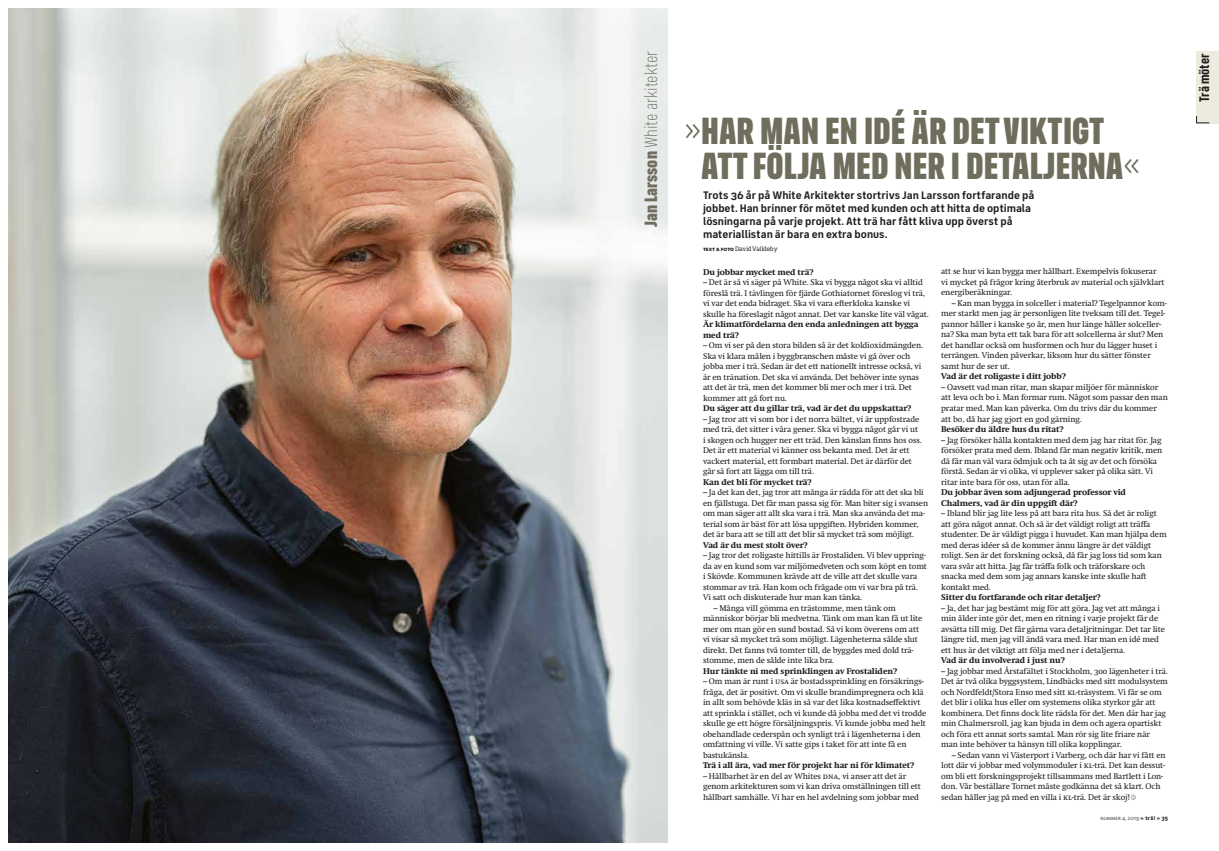
<style>
.page{position:relative;width:1219px;height:851px;background:#fff}
.page>*{position:absolute;margin:0;border:0;box-sizing:border-box;transform-origin:0 0}
.t1{font:900 38px/35px "FS Industrie Cd";color:#6f6d5c}
.t2{font:300 18px "FS Industrie Cd";color:#6f6d5c}
.t3{font:700 14px "FS Industrie Cd";letter-spacing:-.01em;color:#1d1d1b}
.t4{font:700 11px/13px "FS Industrie";letter-spacing:-.005em;color:#1d1d1b}
.t5{font:8.5px/10.5px "Swift Neue LT Pro";letter-spacing:-.01em;color:#1d1d1b}
.t6{font:700 8.5px/10.5px "Swift Neue LT Pro";letter-spacing:-.01em;color:#1d1d1b}
.t7{font:6px "Soho Std";color:#1d1d1b}
.t8{font:6px "Foundry Sterling";letter-spacing:.01em;color:#1d1d1b}
.s1{font-weight:900}
.s2{font-weight:400}
.s3{font-family:"Foundry Sterling";font-weight:800}
.s4{font-weight:800}
.s5{font-weight:800;font-size:5.5px}
</style>
<div class="page">
<img style="left:9px;top:9px;width:659px;height:833px">
<svg style="left:1131px;top:794px;width:5px;height:5px"></svg>
<div style="left:1196px;top:51px;width:23px;height:72px;background:#edebdd"></div>
<svg style="left:1196px;top:116px;width:13px;height:8px"></svg>
<h2 class="t2" style="left:641px;top:227px;width:177px;rotate:-90deg"><span class="s1">Jan Larsson</span> White arkitekter</h2>
<h1 class="t1" style="left:701px;top:112px;width:440px;text-indent:-17px"><span class="s2">»</span>HAR MAN EN IDÉ ÄR DET VIKTIGT<br>ATT FÖLJA MED NER I DETALJERNA<span class="s2">«</span></h1>
<p class="t4" style="left:703px;top:188px;width:333px">Trots 36 år på White Arkitekter stortrivs Jan Larsson fortfarande på jobbet. Han brinner för mötet med kunden och att hitta de optimala lösningarna på varje projekt. Att trä har fått kliva upp överst på materiallistan är bara en extra bonus.</p>
<p class="t7" style="left:703px;top:245px;width:76px"><span class="s3">text &amp; foto</span> David Valldeby</p>
<p class="t6" style="left:703px;top:266px;width:112px">Du jobbar mycket med trä?</p>
<p class="t5" style="left:703px;top:277px;width:227px">– Det är så vi säger på White. Ska vi bygga något ska vi alltid föreslå trä. I tävlingen för fjärde Gothiatornet föreslog vi trä, vi var det enda bidraget. Ska vi vara efterkloka kanske vi skulle ha föreslagit något annat. Det var kanske lite väl vågat.</p>
<p class="t6" style="left:703px;top:319px;width:217px">Är klimatfördelarna den enda anledningen att bygga med trä?</p>
<p class="t5" style="left:703px;top:340px;width:222px">– Om vi ser på den stora bilden så är det koldioxidmängden.<br>Ska vi klara målen i byggbranschen måste vi gå över och jobba mer i trä. Sedan är det ett nationellt intresse också, vi är en tränation. Det ska vi använda. Det behöver inte synas att det är trä, men det kommer bli mer och mer i trä. Det kommer att gå fort nu.</p>
<p class="t6" style="left:703px;top:403px;width:210px">Du säger att du gillar trä, vad är det du uppskattar?</p>
<p class="t5" style="left:703px;top:413px;width:220px">– Jag tror att vi som bor i det norra bältet, vi är uppfostrade med trä, det sitter i våra gener. Ska vi bygga något går vi ut i skogen och hugger ner ett träd. Den känslan finns hos oss.<br>Det är ett material vi känner oss bekanta med. Det är ett vackert material, ett formbart material. Det är därför det går så fort att lägga om till trä.</p>
<p class="t6" style="left:703px;top:476px;width:110px">Kan det bli för mycket trä?</p>
<p class="t5" style="left:703px;top:487px;width:227px">– Ja det kan det, jag tror att många är rädda för att det ska bli en fjällstuga. Det får man passa sig för. Man biter sig i svansen om man säger att allt ska vara i trä. Man ska använda det ma&shy;terial som är bäst för att lösa uppgiften. Hybriden kommer, det är bara att se till att det blir så mycket trä som möjligt.</p>
<p class="t6" style="left:703px;top:539px;width:106px">Vad är du mest stolt över?</p>
<p class="t5" style="left:703px;top:550px;width:225px">– Jag tror det roligaste hittills är Frostaliden. Vi blev uppring&shy;da av en kund som var miljömedveten och som köpt en tomt i Skövde. Kommunen krävde att de ville att det skulle vara stommar av trä. Han kom och frågade om vi var bra på trä.<br>Vi satt och diskuterade hur man kan tänka.</p>
<p class="t5" style="left:703px;top:602px;width:221px;text-indent:10px">– Många vill gömma en trästomme, men tänk om människor börjar bli medvetna. Tänk om man kan få ut lite mer om man gör en sund bostad. Så vi kom överens om att vi visar så mycket trä som möjligt. Lägenheterna sålde slut direkt. Det fanns två tomter till, de byggdes med dold trä&shy;stomme, men de sålde inte lika bra.</p>
<p class="t6" style="left:703px;top:665px;width:196px">Hur tänkte ni med sprinklingen av Frostaliden?</p>
<p class="t5" style="left:703px;top:676px;width:225px">– Om man är runt i USA är bostadssprinkling en försäkrings&shy;fråga, det är positivt. Om vi skulle brandimpregnera och klä in allt som behövde kläs in så var det lika kostnadseffektivt att sprinkla i stället, och vi kunde då jobba med det vi trodde skulle ge ett högre försäljningspris. Vi kunde jobba med helt obehandlade cederspån och synligt trä i lägenheterna i den omfattning vi ville. Vi satte gips i taket för att inte få en bastukänsla.</p>
<p class="t6" style="left:703px;top:760px;width:213px">Trä i all ära, vad mer för projekt har ni för klimatet?</p>
<p class="t5" style="left:703px;top:770px;width:219px">– Hållbarhet är en del av Whites DNA, vi anser att det är genom arkitekturen som vi kan driva omställningen till ett hållbart samhälle. Vi har en hel avdelning som jobbar med</p>
<p class="t5" style="left:941px;top:266px;width:225px">att se hur vi kan bygga mer hållbart. Exempelvis fokuserar vi mycket på frågor kring återbruk av material och självklart energiberäkningar.</p>
<p class="t5" style="left:941px;top:298px;width:227px;text-indent:10px">– Kan man bygga in solceller i material? Tegelpannor kom&shy;mer starkt men jag är personligen lite tveksam till det. Tegel&shy;pannor håller i kanske 50 år, men hur länge håller solceller&shy;na? Ska man byta ett tak bara för att solcellerna är slut? Men det handlar också om husformen och hur du lägger huset i terrängen. Vinden påverkar, liksom hur du sätter fönster samt hur de ser ut.</p>
<p class="t6" style="left:941px;top:371px;width:126px">Vad är det roligaste i ditt jobb?</p>
<p class="t5" style="left:941px;top:382px;width:228px">– Oavsett vad man ritar, man skapar miljöer för människor att leva och bo i. Man formar rum. Något som passar den man pratar med. Man kan påverka. Om du trivs där du kommer att bo, då har jag gjort en god gärning.</p>
<p class="t6" style="left:941px;top:424px;width:124px">Besöker du äldre hus du ritat?</p>
<p class="t5" style="left:941px;top:434px;width:223px">– Jag försöker hålla kontakten med dem jag har ritat för. Jag försöker prata med dem. Ibland får man negativ kritik, men då får man väl vara ödmjuk och ta åt sig av det och försöka förstå. Sedan är vi olika, vi upplever saker på olika sätt. Vi ritar inte bara för oss, utan för alla.</p>
<p class="t6" style="left:941px;top:487px;width:186px">Du jobbar även som adjungerad professor vid<br>Chalmers, vad är din uppgift där?</p>
<p class="t5" style="left:941px;top:508px;width:226px">– Ibland blir jag lite less på att bara rita hus. Så det är roligt att göra något annat. Och så är det väldigt roligt att träffa studenter. De är väldigt pigga i huvudet. Kan man hjälpa dem med deras idéer så de kommer ännu längre är det väldigt roligt. Sen är det forskning också, då får jag loss tid som kan vara svår att hitta. Jag får träffa folk och träforskare och snacka med dem som jag annars kanske inte skulle haft kontakt med.</p>
<p class="t6" style="left:941px;top:592px;width:161px">Sitter du fortfarande och ritar detaljer?</p>
<p class="t5" style="left:941px;top:602px;width:225px">– Ja, det har jag bestämt mig för att göra. Jag vet att många i min ålder inte gör det, men en ritning i varje projekt får de avsätta till mig. Det får gärna vara detaljritningar. Det tar lite längre tid, men jag vill ändå vara med. Har man en idé med ett hus är det viktigt att följa med ner i detaljerna.</p>
<p class="t6" style="left:941px;top:655px;width:125px">Vad är du involverad i just nu?</p>
<p class="t5" style="left:941px;top:665px;width:228px">– Jag jobbar med Årstafältet i Stockholm, 300 lägenheter i trä.<br>Det är två olika byggsystem, Lindbäcks med sitt modulsystem och Nordfeldt/Stora Enso med sitt kl-träsystem. Vi får se om det blir i olika hus eller om systemens olika styrkor går att kombinera. Det finns dock lite rädsla för det. Men där har jag min Chalmersroll, jag kan bjuda in dem och agera opartiskt och föra ett annat sorts samtal. Man rör sig lite friare när man inte behöver ta hänsyn till olika kopplingar.</p>
<p class="t5" style="left:941px;top:749px;width:226px;text-indent:10px">– Sedan vann vi Västerport i Varberg, och där har vi fått en lott där vi jobbar med volymmoduler i KL-trä. Det kan dessut&shy;om bli ett forskningsprojekt tillsammans med Bartlett i Lon&shy;don. Vår beställare Tornet måste godkänna det så klart. Och sedan håller jag på med en villa i kl-trä. Det är skoj!</p>
<p class="t8" style="left:1100px;top:814px;width:69px">nummer 4, 2019 <span class="s4">»</span> <span class="s5">trä!</span> <span class="s4">» 35</span></p>
<h3 class="t3" style="left:1196px;top:102px;width:49px;rotate:-90deg">Trä möter</h3>
</div>
